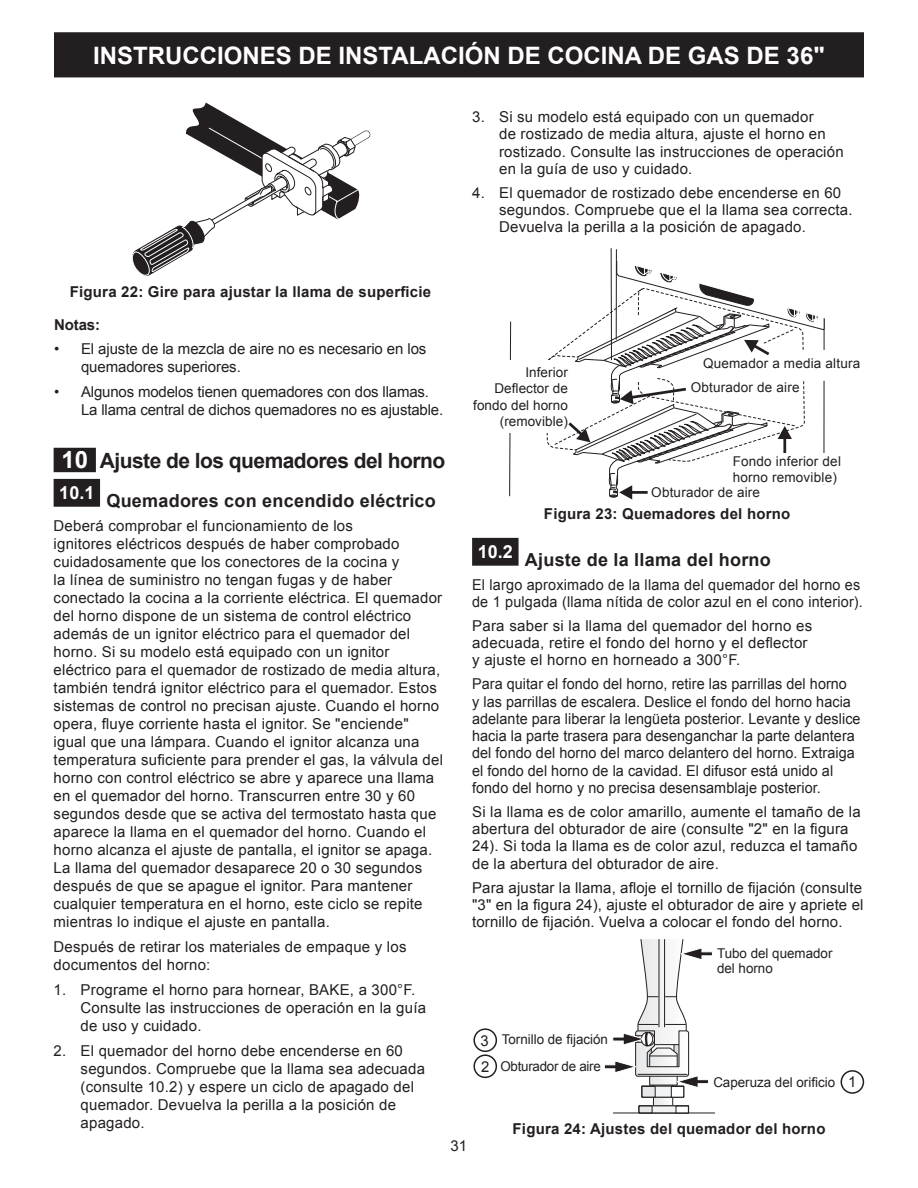
<style>
.page{position:relative;width:918px;height:1188px;background:#fff}
.page>*{position:absolute;margin:0;border:0;box-sizing:border-box;transform-origin:0 0}
.t1{font:700 24px "Arial";color:#fff}
.t2{font:700 21px "Arial";letter-spacing:-.025em;color:#231f20}
.t3{font:700 18px "Arial";letter-spacing:.015em;color:#231f20}
.t4{font:15px/18px "Arial";letter-spacing:.015em;color:#231f20}
.t5{font:15px/17.2px "Arial";letter-spacing:.015em;color:#231f20;scale:.96 1}
.t6{font:700 15px "Arial";letter-spacing:.015em;color:#231f20}
.t7{font:15px/18px "Arial";letter-spacing:-.01em;color:#231f20}
.t8{font:15px/18px "Arial";letter-spacing:-.005em;color:#231f20}
.t9{font:13.5px/16.2px "Arial";letter-spacing:.005em;color:#231f20}
.t10{font:13.5px/26.4px "Arial";letter-spacing:-.02em;color:#231f20}
.s1{font-size:24px;color:#fff}
</style>
<div class="page">
<div style="left:55px;top:33px;width:808px;height:44px;background:#231f20"></div>
<div style="left:54px;top:32px;width:810px;height:45px;border:2px solid #231f20"></div>
<svg style="left:509px;top:248px;width:316px;height:252px"></svg>
<div style="left:733px;top:453px;width:108px;height:31px;background:#fff"></div>
<div style="left:472px;top:361px;width:96px;height:72px;background:#fff"></div>
<div style="left:474px;top:539px;width:43px;height:25px;background:#231f20"></div>
<div style="left:472px;top:538px;width:47px;height:28px;border:3px solid #231f20"></div>
<div style="left:55px;top:449px;width:39px;height:22px;background:#231f20"></div>
<div style="left:54px;top:448px;width:42px;height:24px;border:3px solid #231f20"></div>
<div style="left:55px;top:480px;width:44px;height:25px;background:#231f20"></div>
<div style="left:54px;top:479px;width:46px;height:28px;border:3px solid #231f20"></div>
<hr style="left:613px;top:1113px;width:102px;height:1px;background:#231f20">
<svg style="left:655px;top:1097px;width:16px;height:9px"></svg>
<div style="left:653px;top:1095px;width:20px;height:15px;border:1px solid #231f20"></div>
<div style="left:642px;top:1086px;width:42px;height:11px;background:#f2f3f4"></div>
<div style="left:639px;top:1106px;width:50px;height:7px;background:#f2f3f4"></div>
<div style="left:642px;top:1086px;width:13px;height:11px;background:#e6e7e9"></div>
<div style="left:639px;top:1106px;width:13px;height:7px;background:#e6e7e9;border:1px solid #231f20"></div>
<div style="left:671px;top:1086px;width:13px;height:11px;background:#fff;border:1px solid #231f20"></div>
<div style="left:676px;top:1106px;width:12px;height:7px;background:#fff"></div>
<svg style="left:604px;top:939px;width:108px;height:149px"></svg>
<div style="left:473px;top:1028px;width:24px;height:24px;border:2px solid #231f20;border-radius:50%"></div>
<div style="left:473px;top:1054px;width:24px;height:24px;border:2px solid #231f20;border-radius:50%"></div>
<div style="left:841px;top:1070px;width:23px;height:24px;border:2px solid #231f20;border-radius:50%"></div>
<svg style="left:132px;top:102px;width:239px;height:174px"></svg>
<h1 class="t1" style="left:93px;top:39px;width:733px">INSTRUCCIONES DE INSTALACIÓN DE COCINA DE GAS DE 36"</h1>
<p class="t6" style="left:70px;top:281px;width:363px">Figura 22: Gire para ajustar la llama de superficie</p>
<p class="t6" style="left:54px;top:314px;width:48px">Notas:</p>
<p class="t8" style="left:81px;top:340px;width:347px;text-indent:-27px">• El ajuste de la mezcla de aire no es necesario en los quemadores superiores.</p>
<p class="t7" style="left:81px;top:383px;width:364px;text-indent:-27px">• Algunos modelos tienen quemadores con dos llamas.<br>La llama central de dichos quemadores no es ajustable.</p>
<h2 class="t2" style="left:61px;top:447px;width:385px"><span class="s1">10</span> Ajuste de los quemadores del horno</h2>
<p class="t3" style="left:59px;top:488px;width:378px"><sup>10.1</sup> Quemadores con encendido eléctrico</p>
<p class="t4" style="left:54px;top:517px;width:391px">Deberá comprobar el funcionamiento de los<br>ignitores eléctricos después de haber comprobado cuidadosamente que los conectores de la cocina y<br>la línea de suministro no tengan fugas y de haber conectado la cocina a la corriente eléctrica. El quemador del horno dispone de un sistema de control eléctrico además de un ignitor eléctrico para el quemador del horno. Si su modelo está equipado con un ignitor eléctrico para el quemador de rostizado de media altura, también tendrá ignitor eléctrico para el quemador. Estos sistemas de control no precisan ajuste. Cuando el horno opera, fluye corriente hasta el ignitor. Se "enciende" igual que una lámpara. Cuando el ignitor alcanza una temperatura suficiente para prender el gas, la válvula del horno con control eléctrico se abre y aparece una llama en el quemador del horno. Transcurren entre 30 y 60 segundos desde que se activa del termostato hasta que aparece la llama en el quemador del horno. Cuando el horno alcanza el ajuste de pantalla, el ignitor se apaga.<br>La llama del quemador desaparece 20 o 30 segundos después de que se apague el ignitor. Para mantener cualquier temperatura en el horno, este ciclo se repite mientras lo indique el ajuste en pantalla.</p>
<p class="t4" style="left:54px;top:938px;width:354px">Después de retirar los materiales de empaque y los documentos del horno:</p>
<p class="t4" style="left:81px;top:981px;width:347px;text-indent:-27px">1. Programe el horno para hornear, BAKE, a 300°F.<br>Consulte las instrucciones de operación en la guía de uso y cuidado.</p>
<p class="t4" style="left:81px;top:1042px;width:346px;text-indent:-27px">2. El quemador del horno debe encenderse en 60 segundos. Compruebe que la llama sea adecuada (consulte 10.2) y espere un ciclo de apagado del quemador. Devuelva la perilla a la posición de apagado.</p>
<p class="t4" style="left:499px;top:108px;width:346px;line-height:17.2px;text-indent:-27px">3. Si su modelo está equipado con un quemador<br>de rostizado de media altura, ajuste el horno en rostizado. Consulte las instrucciones de operación en la guía de uso y cuidado.</p>
<p class="t4" style="left:499px;top:184px;width:355px;line-height:17.2px;text-indent:-27px">4. El quemador de rostizado debe encenderse en 60 segundos. Compruebe que el la llama sea correcta.<br>Devuelva la perilla a la posición de apagado.</p>
<p class="t9" style="left:473px;top:364px;width:96px;text-align:right">Inferior<br>Deflector de fondo del horno (removible)</p>
<p class="t9" style="left:703px;top:356px;width:159px">Quemador a media altura</p>
<p class="t9" style="left:691px;top:380px;width:110px">Obturador de aire</p>
<p class="t9" style="left:733px;top:453px;width:110px">Fondo inferior del horno removible)</p>
<p class="t9" style="left:651px;top:484px;width:110px">Obturador de aire</p>
<p class="t6" style="left:544px;top:503px;width:248px">Figura 23: Quemadores del horno</p>
<p class="t3" style="left:478px;top:547px;width:295px"><sup>10.2</sup> Ajuste de la llama del horno</p>
<p class="t5" style="left:472px;top:576px;width:409px">El largo aproximado de la llama del quemador del horno es de 1 pulgada (llama nítida de color azul en el cono interior).</p>
<p class="t4" style="left:472px;top:617px;width:342px;line-height:17.2px">Para saber si la llama del quemador del horno es adecuada, retire el fondo del horno y el deflector y ajuste el horno en horneado a 300°F.</p>
<p class="t5" style="left:472px;top:676px;width:406px">Para quitar el fondo del horno, retire las parrillas del horno<br>y las parrillas de escalera. Deslice el fondo del horno hacia adelante para liberar la lengüeta posterior. Levante y deslice hacia la parte trasera para desenganchar la parte delantera del fondo del horno del marco delantero del horno. Extraiga el fondo del horno de la cavidad. El difusor está unido al fondo del horno y no precisa desensamblaje posterior.</p>
<p class="t4" style="left:472px;top:803px;width:390px;line-height:17.2px">Si la llama es de color amarillo, aumente el tamaño de la abertura del obturador de aire (consulte "2" en la figura 24). Si toda la llama es de color azul, reduzca el tamaño de la abertura del obturador de aire.</p>
<p class="t4" style="left:472px;top:879px;width:393px;line-height:17.2px;text-align:justify">Para ajustar la llama, afloje el tornillo de fijación (consulte "3" en la figura 24), ajuste el obturador de aire y apriete el tornillo de fijación. Vuelva a colocar el fondo del horno.</p>
<p class="t9" style="left:717px;top:946px;width:117px;line-height:15px">Tubo del quemador del horno</p>
<p class="t4" style="left:480px;top:1028px;width:11px;line-height:26.2px">3<br>2</p>
<p class="t10" style="left:500px;top:1027px;width:109px">Tornillo de fijación<br>Obturador de aire</p>
<p class="t9" style="left:713px;top:1074px;width:123px">Caperuza del orificio</p>
<p class="t6" style="left:513px;top:1119px;width:314px">Figura 24: Ajustes del quemador del horno</p>
<p class="t4" style="left:848px;top:1073px;width:10px">1</p>
<p class="t4" style="left:451px;top:1137px;width:18px">31</p>
</div>
